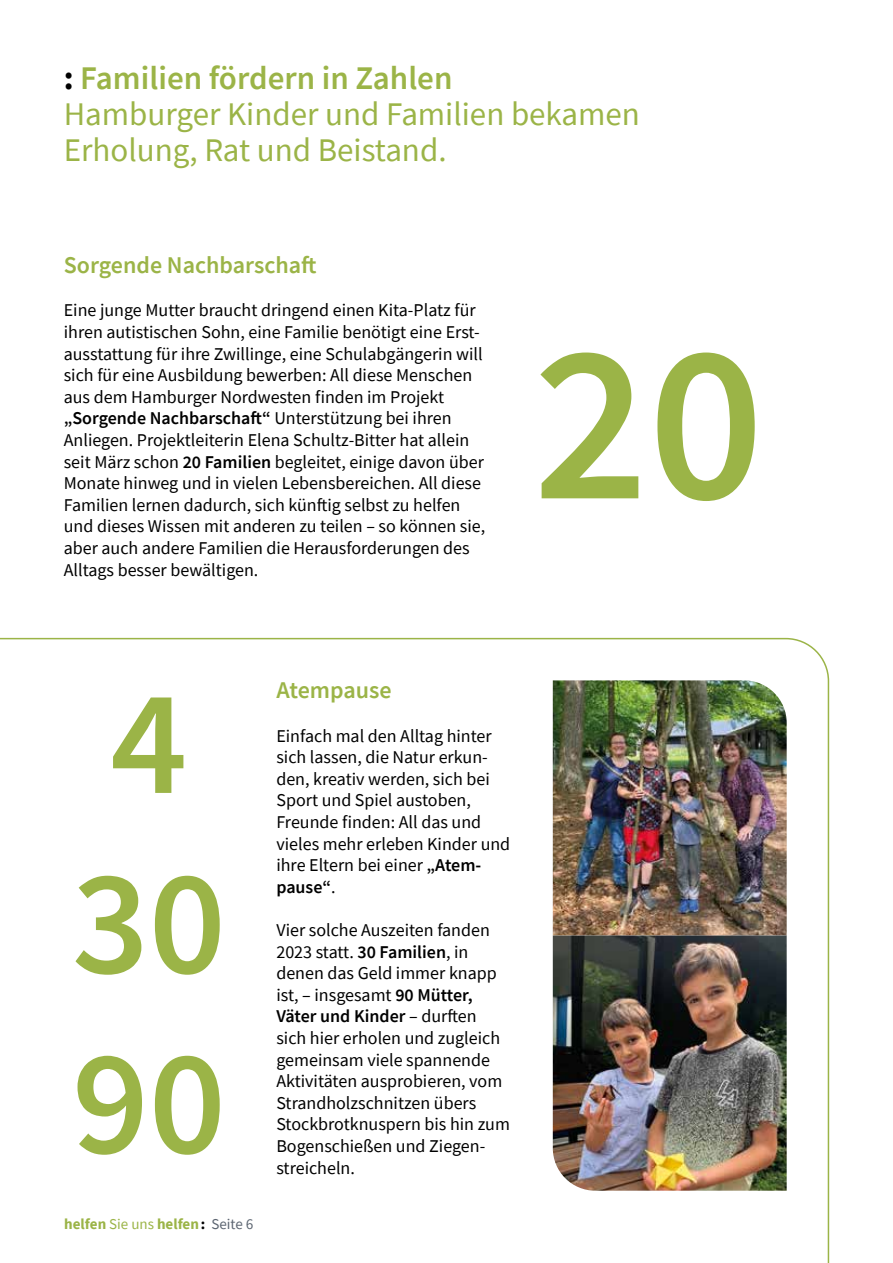
<style>
.page{position:relative;width:893px;height:1263px;background:#fff}
.page>*{position:absolute;margin:0;border:0;box-sizing:border-box;transform-origin:0 0}
.t1{font:600 225px "Source Sans Pro";color:#9bb447}
.t2{font:600 150px/180px "Source Sans Pro";color:#9bb447}
.t3{font:33px/36px "Source Sans Pro";color:#9bb447}
.t4{font:600 24px "Source Sans Pro";color:#9bb447}
.t5{font:18px/21.6px "Source Sans Pro";color:#000}
.t6{font:700 15px "Source Sans Pro";color:#9bb447}
.s1{font-weight:700;color:#000}
.s2{font-weight:600}
.s3{font-weight:400}
.s4{color:#000}
.s5{font-weight:400;color:#5c6571}
</style>
<div class="page">
<svg style="left:0;top:637px;width:830px;height:626px"></svg>
<img style="left:553px;top:680px;width:234px;height:511px">
<h3 class="t3" style="left:64px;top:59px;width:578px"><span class="s1">:</span> <span class="s2">Familien fördern in Zahlen<br></span>Hamburger Kinder und Familien bekamen<br>Erholung, Rat und Beistand.</h3>
<h3 class="t4" style="left:64px;top:249px;width:254px">Sorgende Nachbarschaft</h3>
<p class="t5" style="left:64px;top:299px;width:423px">Eine junge Mutter braucht dringend einen Kita-Platz für ihren autistischen Sohn, eine Familie benötigt eine Erst&shy;ausstattung für ihre Zwillinge, eine Schulabgängerin will sich für eine Ausbildung bewerben: All diese Menschen aus dem Hamburger Nordwesten finden im Projekt <span class="s2">„Sorgende Nachbarschaft“</span> Unterstützung bei ihren Anliegen. Projektleiterin Elena Schultz-Bitter hat allein seit März schon <span class="s2">20 Familien</span> begleitet, einige davon über Monate hinweg und in vielen Lebensbereichen. All diese Familien lernen dadurch, sich künftig selbst zu helfen und dieses Wissen mit anderen zu teilen – so können sie, aber auch andere Familien die Herausforderungen des Alltags besser bewältigen.</p>
<h1 class="t1" style="left:533px;top:276px;width:232px">20</h1>
<h2 class="t2" style="left:72px;top:651px;width:155px">4<br>30<br>90</h2>
<p class="t6" style="left:64px;top:1213px;width:191px">helfen <span class="s3">Sie uns</span> helfen<span class="s4">:</span> <span class="s5">Seite 6</span></p>
<h3 class="t4" style="left:276px;top:675px;width:117px">Atempause</h3>
<p class="t5" style="left:276px;top:725px;width:235px">Einfach mal den Alltag hinter sich lassen, die Natur erkun&shy;den, kreativ werden, sich bei<br>Sport und Spiel austoben,<br>Freunde finden: All das und vieles mehr erleben Kinder und ihre Eltern bei einer <span class="s2">„Atem&shy;pause“</span>.</p>
<p class="t5" style="left:276px;top:919px;width:235px">Vier solche Auszeiten fanden<br>2023 statt. <span class="s2">30 Familien</span>, in denen das Geld immer knapp ist, – insgesamt <span class="s2">90 Mütter,<br>Väter und Kinder</span> – durften sich hier erholen und zugleich gemeinsam viele spannende<br>Aktivitäten ausprobieren, vom<br>Strandholzschnitzen übers<br>Stockbrotknuspern bis hin zum<br>Bogenschießen und Ziegen&shy;streicheln.</p>
</div>
